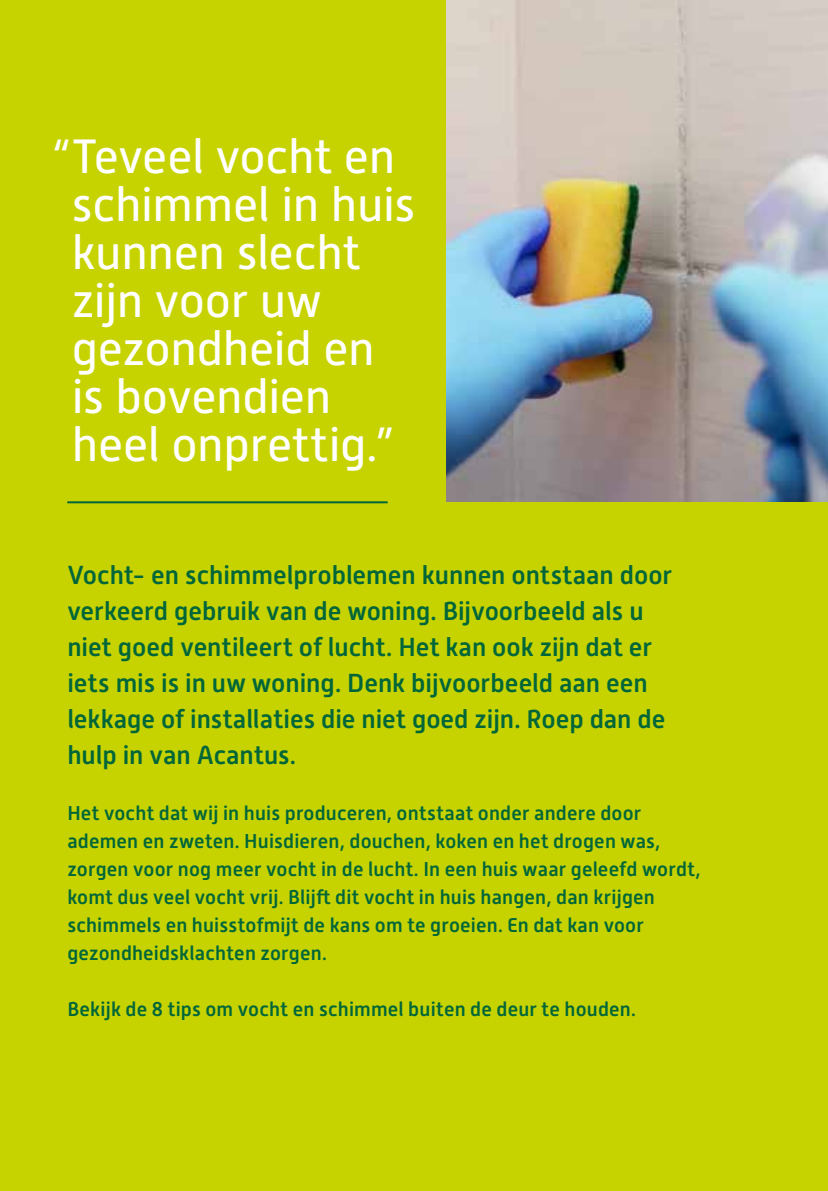
<style>
.page{position:relative;width:828px;height:1191px;background:#c7d300}
.page>*{position:absolute;margin:0;border:0;box-sizing:border-box;transform-origin:0 0}
.t1{font:48px/48px "Alwyn New";letter-spacing:-.01em;color:#fff}
.t2{font:500 26px/36px "Alwyn New";color:#006639}
.t3{font:500 20px/28px "Alwyn New";letter-spacing:.01em;color:#006639}
</style>
<div class="page">
<img style="left:447px;top:0;width:381px;height:502px">
<hr style="left:67px;top:501px;width:321px;height:2px;background:#006639">
<h1 class="t1" style="left:72px;top:133px;width:345px;text-indent:-20px">“Teveel vocht en schimmel in huis kunnen slecht zijn voor uw gezondheid en is bovendien heel onprettig.”</h1>
<p class="t2" style="left:67px;top:557px;width:606px">Vocht- en schimmelproblemen kunnen ontstaan door verkeerd gebruik van de woning. Bijvoorbeeld als u niet goed ventileert of lucht. Het kan ook zijn dat er iets mis is in uw woning. Denk bijvoorbeeld aan een lekkage of installaties die niet goed zijn. Roep dan de hulp in van Acantus.</p>
<p class="t3" style="left:67px;top:799px;width:635px">Het vocht dat wij in huis produceren, ontstaat onder andere door ademen en zweten. Huisdieren, douchen, koken en het drogen was, zorgen voor nog meer vocht in de lucht. In een huis waar geleefd wordt, komt dus veel vocht vrij. Blijft dit vocht in huis hangen, dan krijgen schimmels en huisstofmijt de kans om te groeien. En dat kan voor gezondheidsklachten zorgen.</p>
<p class="t3" style="left:67px;top:995px;width:570px">Bekijk de 8 tips om vocht en schimmel buiten de deur te houden.</p>
</div>
